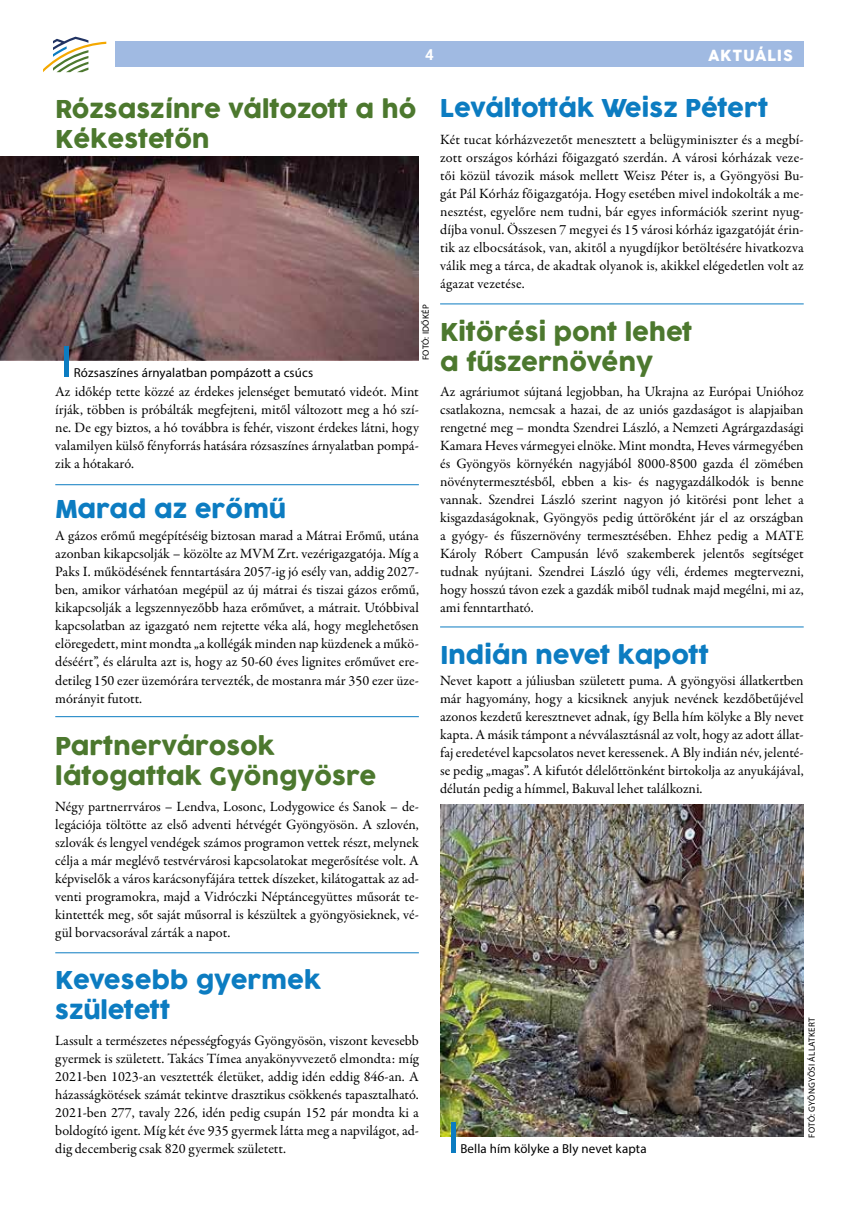
<style>
.page{position:relative;width:859px;height:1217px;background:#fff}
.page>*{position:absolute;margin:0;border:0;box-sizing:border-box;transform-origin:0 0}
.t1{font:24px/30px "Cocogoose";color:#4c782e}
.t2{font:24px/30px "Cocogoose";color:#0c7cc1}
.t3{font:15px "Cocogoose";letter-spacing:.05em;color:#fff}
.t4{font:700 15px "Roboto";color:#fff}
.t5{font:14.25px/18px "Garamond Premr Pro";color:#000;text-align:justify}
.t6{font:12.9px "Myriad Pro";letter-spacing:.01em;color:#000}
.t7{font:9px "Myriad Pro";letter-spacing:.03em;color:#000}
</style>
<div class="page">
<svg style="left:43px;top:37px;width:63px;height:35px"></svg>
<img style="left:440px;top:804px;width:364px;height:332px">
<div style="left:115px;top:41px;width:689px;height:26px;background:#a0bae2"></div>
<hr style="left:55px;top:952px;width:364px;height:1px;background:#0c7cc1">
<hr style="left:55px;top:484px;width:364px;height:1px;background:#0c7cc1">
<hr style="left:440px;top:626px;width:364px;height:1px;background:#0c7cc1">
<hr style="left:440px;top:303px;width:364px;height:1px;background:#0c7cc1">
<hr style="left:55px;top:716px;width:364px;height:1px;background:#0c7cc1">
<img style="left:0;top:156px;width:419px;height:204px">
<div style="left:64px;top:346px;width:5px;height:30px;background:#0c7cc1"></div>
<div style="left:451px;top:1122px;width:5px;height:30px;background:#0c7cc1"></div>
<p class="t4" style="left:425px;top:44px;width:10px">4</p>
<p class="t3" style="left:708px;top:45px;width:86px">AKTUÁLIS</p>
<h1 class="t1" style="left:55px;top:95px;width:363px">Rózsaszínre változott a hó<br>Kékestetőn</h1>
<p class="t6" style="left:74px;top:364px;width:241px">Rózsaszínes árnyalatban pompázott a csúcs</p>
<p class="t7" style="left:420px;top:360px;width:57px;rotate:-90deg">FOTÓ: IDŐKÉP</p>
<p class="t5" style="left:55px;top:383px;width:365px">Az időkép tette közzé az érdekes jelenséget bemutató videót. Mint írják, többen is próbálták megfejteni, mitől változott meg a hó szí&shy;ne. De egy biztos, a hó továbbra is fehér, viszont érdekes látni, hogy valamilyen külső fényforrás hatására rózsaszínes árnyalatban pompá&shy;zik a hótakaró.</p>
<h1 class="t2" style="left:55px;top:495px;width:232px">Marad az erőmű</h1>
<p class="t5" style="left:55px;top:527px;width:365px">A gázos erőmű megépítéséig biztosan marad a Mátrai Erőmű, utána azonban kikapcsolják – közölte az MVM Zrt. vezérigazgatója. Míg a Paks I. működésének fenntartására 2057-ig jó esély van, addig 2027- ben, amikor várhatóan megépül az új mátrai és tiszai gázos erőmű, kikapcsolják a legszennyezőbb haza erőművet, a mátrait. Utóbbival kapcsolatban az igazgató nem rejtette véka alá, hogy meglehetősen elöregedett, mint mondta „a kollégák minden nap küzdenek a műkö&shy;déséért”, és elárulta azt is, hogy az 50-60 éves lignites erőművet ere&shy;detileg 150 ezer üzemórára tervezték, de mostanra már 350 ezer üze&shy;mórányit futott.</p>
<h1 class="t1" style="left:55px;top:732px;width:323px">Partnervárosok látogattak Gyöngyösre</h1>
<p class="t5" style="left:55px;top:797px;width:365px">Négy partnerrváros – Lendva, Losonc, Lodygowice és Sanok – de&shy;legációja töltötte az első adventi hétvégét Gyöngyösön. A szlovén, szlovák és lengyel vendégek számos programon vettek részt, melynek célja a már meglévő testvérvárosi kapcsolatokat megerősítése volt. A képviselők a város karácsonyfájára tettek díszeket, kilátogattak az ad&shy;venti programokra, majd a Vidróczki Néptáncegyüttes műsorát te&shy;kintették meg, sőt saját műsorral is készültek a gyöngyösieknek, vé&shy;gül borvacsorával zárták a napot.</p>
<h1 class="t2" style="left:55px;top:966px;width:267px">Kevesebb gyermek született</h1>
<p class="t5" style="left:55px;top:1031px;width:365px">Lassult a természetes népességfogyás Gyöngyösön, viszont kevesebb gyermek is született. Takács Tímea anyakönyvvezető elmondta: míg 2021-ben 1023-an vesztették életüket, addig idén eddig 846-an. A házasságkötések számát tekintve drasztikus csökkenés tapasztalható.<br>2021-ben 277, tavaly 226, idén pedig csupán 152 pár mondta ki a boldogító igent. Míg két éve 935 gyermek látta meg a napvilágot, ad&shy;dig decemberig csak 820 gyermek született.</p>
<h1 class="t2" style="left:440px;top:94px;width:330px">Leváltották Weisz Pétert</h1>
<p class="t5" style="left:440px;top:131px;width:365px">Két tucat kórházvezetőt menesztett a belügyminiszter és a megbí&shy;zott országos kórházi főigazgató szerdán. A városi kórházak veze&shy;tői közül távozik mások mellett Weisz Péter is, a Gyöngyösi Bu&shy;gát Pál Kórház főigazgatója. Hogy esetében mivel indokolták a me&shy;nesztést, egyelőre nem tudni, bár egyes információk szerint nyug&shy;díjba vonul. Összesen 7 megyei és 15 városi kórház igazgatóját érin&shy;tik az elbocsátások, van, akitől a nyugdíjkor betöltésére hivatkozva válik meg a tárca, de akadtak olyanok is, akikkel elégedetlen volt az ágazat vezetése.</p>
<h1 class="t1" style="left:440px;top:318px;width:254px">Kitörési pont lehet a fűszernövény</h1>
<p class="t5" style="left:440px;top:383px;width:365px">Az agráriumot sújtaná legjobban, ha Ukrajna az Európai Unióhoz csatlakozna, nemcsak a hazai, de az uniós gazdaságot is alapjaiban rengetné meg – mondta Szendrei László, a Nemzeti Agrárgazdasági Kamara Heves vármegyei elnöke. Mint mondta, Heves vármegyében és Gyöngyös környékén nagyjából 8000-8500 gazda él zömében növénytermesztésből, ebben a kis- és nagygazdálkodók is benne vannak. Szendrei László szerint nagyon jó kitörési pont lehet a kisgazdaságoknak, Gyöngyös pedig úttörőként jár el az országban a gyógy- és fűszernövény termesztésében. Ehhez pedig a MATE Károly Róbert Campusán lévő szakemberek jelentős segítséget tudnak nyújtani. Szendrei László úgy véli, érdemes megtervezni, hogy hosszú távon ezek a gazdák miből tudnak majd megélni, mi az, ami fenntartható.</p>
<h1 class="t2" style="left:440px;top:641px;width:270px">Indián nevet kapott</h1>
<p class="t5" style="left:440px;top:671px;width:365px">Nevet kapott a júliusban született puma. A gyöngyösi állatkertben már hagyomány, hogy a kicsiknek anyjuk nevének kezdőbetűjével azonos kezdetű keresztnevet adnak, így Bella hím kölyke a Bly nevet kapta. A másik támpont a névválasztásnál az volt, hogy az adott állat&shy;faj eredetével kapcsolatos nevet keressenek. A Bly indián név, jelenté&shy;se pedig „magas”. A kifutót délelőttönként birtokolja az anyukájával, délután pedig a hímmel, Bakuval lehet találkozni.</p>
<p class="t6" style="left:460px;top:1140px;width:188px">Bella hím kölyke a Bly nevet kapta</p>
<p class="t7" style="left:806px;top:1137px;width:122px;rotate:-90deg">FOTÓ: GYÖNGYÖSI ÁLLATKERT</p>
</div>
